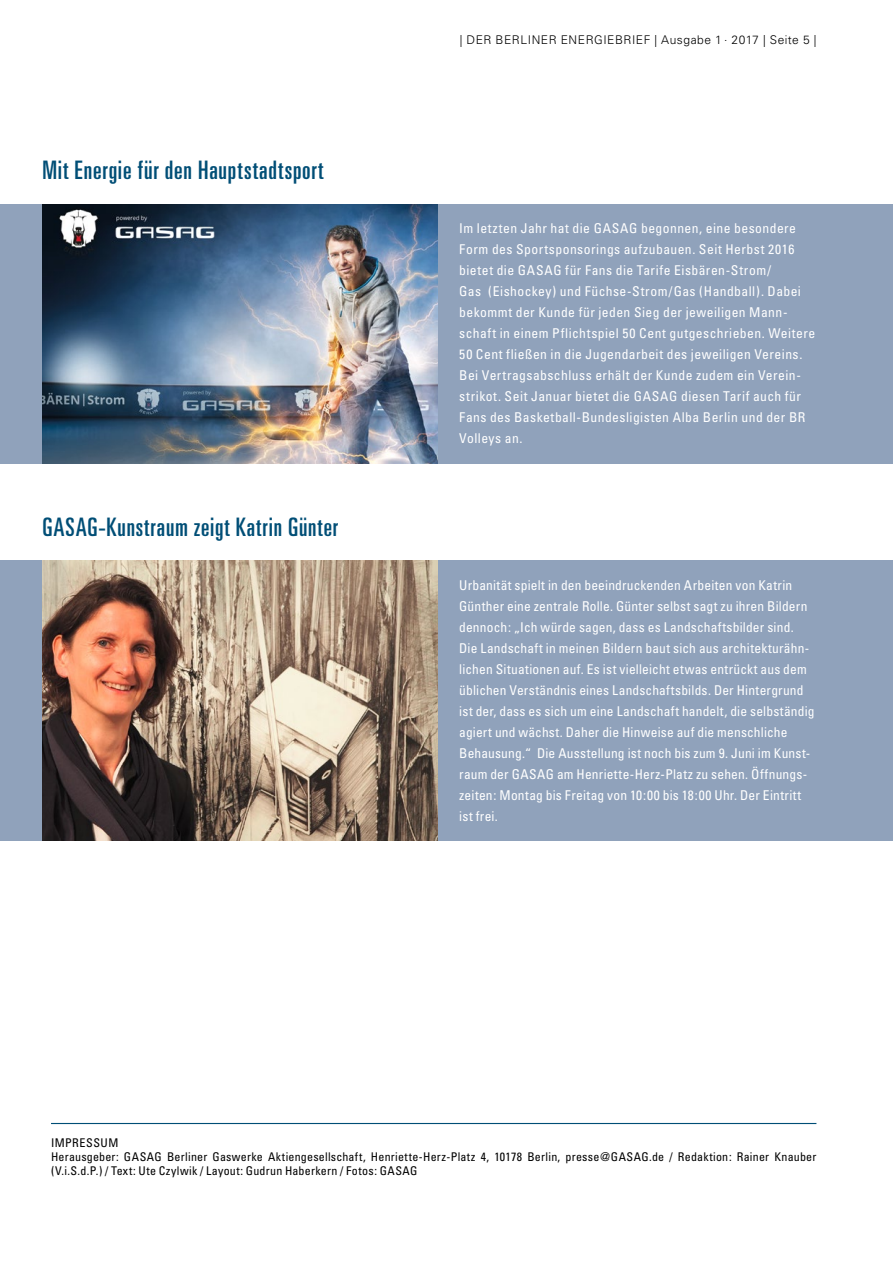
<style>
.page{position:relative;width:893px;height:1263px;background:#fff}
.page>*{position:absolute;margin:0;border:0;box-sizing:border-box;transform-origin:0 0}
.t1{font:ultra-condensed 25.5px "Univers";letter-spacing:.03em;color:#004e76}
.t2{font:condensed 13.5px/21px "Univers";letter-spacing:.025em;color:#fff}
.t3{font:condensed 12px/14.2px "Univers";letter-spacing:.02em;color:#000}
.t4{font:300 12px "Univers";letter-spacing:.045em;color:#000}
</style>
<div class="page">
<div style="left:0;top:560px;width:893px;height:281px;background:#90a2bb"></div>
<div style="left:0;top:204px;width:893px;height:259px;background:#90a2bb"></div>
<hr style="left:51px;top:1123px;width:765px;height:1px;background:#004e76">
<img style="left:43px;top:560px;width:395px;height:281px">
<img style="left:43px;top:204px;width:395px;height:259px">
<h1 class="t1" style="left:43px;top:155px;width:282px">Mit Energie für den Hauptstadtsport</h1>
<h1 class="t1" style="left:43px;top:512px;width:297px">GASAG-Kunstraum zeigt Katrin Günter</h1>
<p class="t4" style="left:460px;top:32px;width:358px">| DER BERLINER ENERGIEBRIEF | AUSGABE 1 . 2017 | SEITE 5 |</p>
<p class="t2" style="left:459px;top:217px;width:358px">Im letzten Jahr hat die GASAG begonnen, eine besondere Form des Sportsponsorings aufzubauen. Seit Herbst 2016 bietet die GASAG für Fans die Tarife Eisbären-Strom/<br>Gas (Eishockey) und Füchse-Strom/Gas (Handball). Dabei bekommt der Kunde für jeden Sieg der jeweiligen Mann&shy;schaft in einem Pflichtspiel 50 Cent gutgeschrieben. Weitere 50 Cent fließen in die Jugendarbeit des jeweiligen Vereins.<br>Bei Vertragsabschluss erhält der Kunde zudem ein Verein&shy;strikot. Seit Januar bietet die GASAG diesen Tarif auch für Fans des Basketball-Bundesligisten Alba Berlin und der BR Volleys an.</p>
<p class="t2" style="left:459px;top:575px;width:357px">Urbanität spielt in den beeindruckenden Arbeiten von Katrin Günther eine zentrale Rolle. Günter selbst sagt zu ihren Bildern dennoch: „Ich würde sagen, dass es Landschaftsbilder sind.<br>Die Landschaft in meinen Bildern baut sich aus architekturähn&shy;lichen Situationen auf. Es ist vielleicht etwas entrückt aus dem üblichen Verständnis eines Landschaftsbilds. Der Hintergrund ist der, dass es sich um eine Landschaft handelt, die selbständig agiert und wächst. Daher die Hinweise auf die menschliche Behausung.“ Die Ausstellung ist noch bis zum 9. Juni im Kunst&shy;raum der GASAG am Henriette-Herz-Platz zu sehen. Öffnungs&shy;zeiten: Montag bis Freitag von 10:00 bis 18:00 Uhr. Der Eintritt ist frei.</p>
<p class="t3" style="left:51px;top:1135px;width:767px">Impressum<br>Herausgeber: GASAG Berliner Gaswerke Aktiengesellschaft, Henriette-Herz-Platz 4, 10178 Berlin, presse@GASAG.de / Redaktion: Rainer Knauber (V.i.S.d.P.) / Text: Ute Czylwik / Layout: Gudrun Haberkern / Fotos: GASAG</p>
</div>
